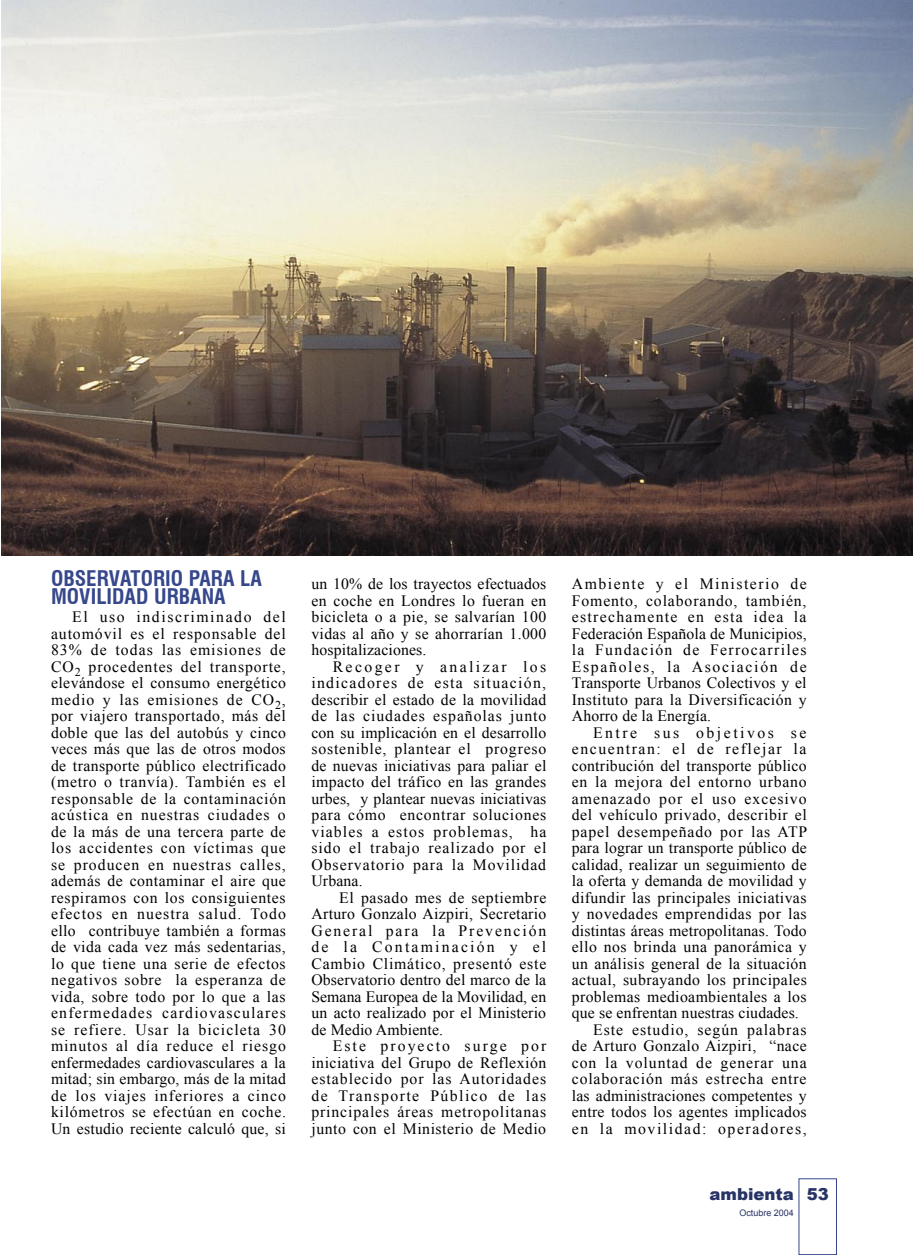
<style>
.page{position:relative;width:913px;height:1255px;background:#fff}
.page>*{position:absolute;margin:0;border:0;box-sizing:border-box;transform-origin:0 0}
.Ladillo{font:700 condensed 21px/18px "Swiss 721 BT";color:#36478b}
.t1{font:900 16.5px "Arial";color:#283366}
.Texto_general-OK{font:15.75px/16.5px "Times New Roman";letter-spacing:.02em;color:#000;text-align:justify}
.t2{font:9px "Arial";color:#283366}
</style>
<div class="page">
<div style="left:799px;top:1178px;width:38px;height:76px;border:1px solid #36478b"></div>
<img style="left:1px;top:0;width:912px;height:555px">
<p class="Ladillo" style="left:51px;top:569px;width:213px">OBSERVATORIO PARA LA<br>MOVILIDAD URBANA</p>
<p class="Texto_general-OK" style="left:51px;top:608px;width:236px;text-indent:21px">El uso indiscriminado del automóvil es el responsable del 83% de todas las emisiones de CO<sub>2</sub> procedentes del transporte, elevándose el consumo energético medio y las emisiones de CO<sub>2</sub>, por viajero transportado, más del doble que las del autobús y cinco veces más que las de otros modos de transporte público electrificado (metro o tranvía). También es el responsable de la contaminación acústica en nuestras ciudades o de la más de una tercera parte de los accidentes con víctimas que se producen en nuestras calles, además de contaminar el aire que respiramos con los consiguientes efectos en nuestra salud. Todo ello contribuye también a formas de vida cada vez más sedentarias, lo que tiene una serie de efectos negativos sobre la esperanza de vida, sobre todo por lo que a las enfermedades cardiovasculares se refiere. Usar la bicicleta 30 minutos al día reduce el riesgo enfermedades cardiovasculares a la mitad; sin embargo, más de la mitad de los viajes inferiores a cinco kilómetros se efectúan en coche.<br>Un estudio reciente calculó que, si</p>
<p class="Texto_general-OK" style="left:311px;top:575px;width:236px">un 10% de los trayectos efectuados en coche en Londres lo fueran en bicicleta o a pie, se salvarían 100 vidas al año y se ahorrarían 1.000 hospitalizaciones.</p>
<p class="Texto_general-OK" style="left:311px;top:658px;width:236px;text-indent:21px">Recoger y analizar los indicadores de esta situación, describir el estado de la movilidad de las ciudades españolas junto con su implicación en el desarrollo sostenible, plantear el progreso de nuevas iniciativas para paliar el impacto del tráfico en las grandes urbes, y plantear nuevas iniciativas para cómo encontrar soluciones viables a estos problemas, ha sido el trabajo realizado por el Observatorio para la Movilidad Urbana.</p>
<p class="Texto_general-OK" style="left:311px;top:889px;width:237px;text-indent:28px">El pasado mes de septiembre Arturo Gonzalo Aizpiri, Secretario General para la Prevención de la Contaminación y el Cambio Climático, presentó este Observatorio dentro del marco de la Semana Europea de la Movilidad, en un acto realizado por el Ministerio de Medio Ambiente.</p>
<p class="Texto_general-OK" style="left:311px;top:1037px;width:236px;text-indent:21px">Este proyecto surge por iniciativa del Grupo de Reflexión establecido por las Autoridades de Transporte Público de las principales áreas metropolitanas junto con el Ministerio de Medio</p>
<p class="Texto_general-OK" style="left:572px;top:575px;width:236px">Ambiente y el Ministerio de Fomento, colaborando, también, estrechamente en esta idea la Federación Española de Municipios, la Fundación de Ferrocarriles Españoles, la Asociación de Transporte Urbanos Colectivos y el Instituto para la Diversificación y Ahorro de la Energía.</p>
<p class="Texto_general-OK" style="left:572px;top:724px;width:237px;text-indent:21px">Entre sus objetivos se encuentran: el de reflejar la contribución del transporte público en la mejora del entorno urbano amenazado por el uso excesivo del vehículo privado, describir el papel desempeñado por las ATP para lograr un transporte público de calidad, realizar un seguimiento de la oferta y demanda de movilidad y difundir las principales iniciativas y novedades emprendidas por las distintas áreas metropolitanas. Todo ello nos brinda una panorámica y un análisis general de la situación actual, subrayando los principales problemas medioambientales a los que se enfrentan nuestras ciudades.</p>
<p class="Texto_general-OK" style="left:572px;top:1021px;width:236px;text-indent:21px">Este estudio, según palabras de Arturo Gonzalo Aizpiri, “nace con la voluntad de generar una colaboración más estrecha entre las administraciones competentes y entre todos los agentes implicados en la movilidad: operadores,</p>
<p class="t1" style="left:709px;top:1181px;width:86px">ambienta</p>
<p class="t2" style="left:739px;top:1207px;width:56px">Octubre 2004</p>
<p class="t1" style="left:807px;top:1181px;width:24px">53</p>
</div>
